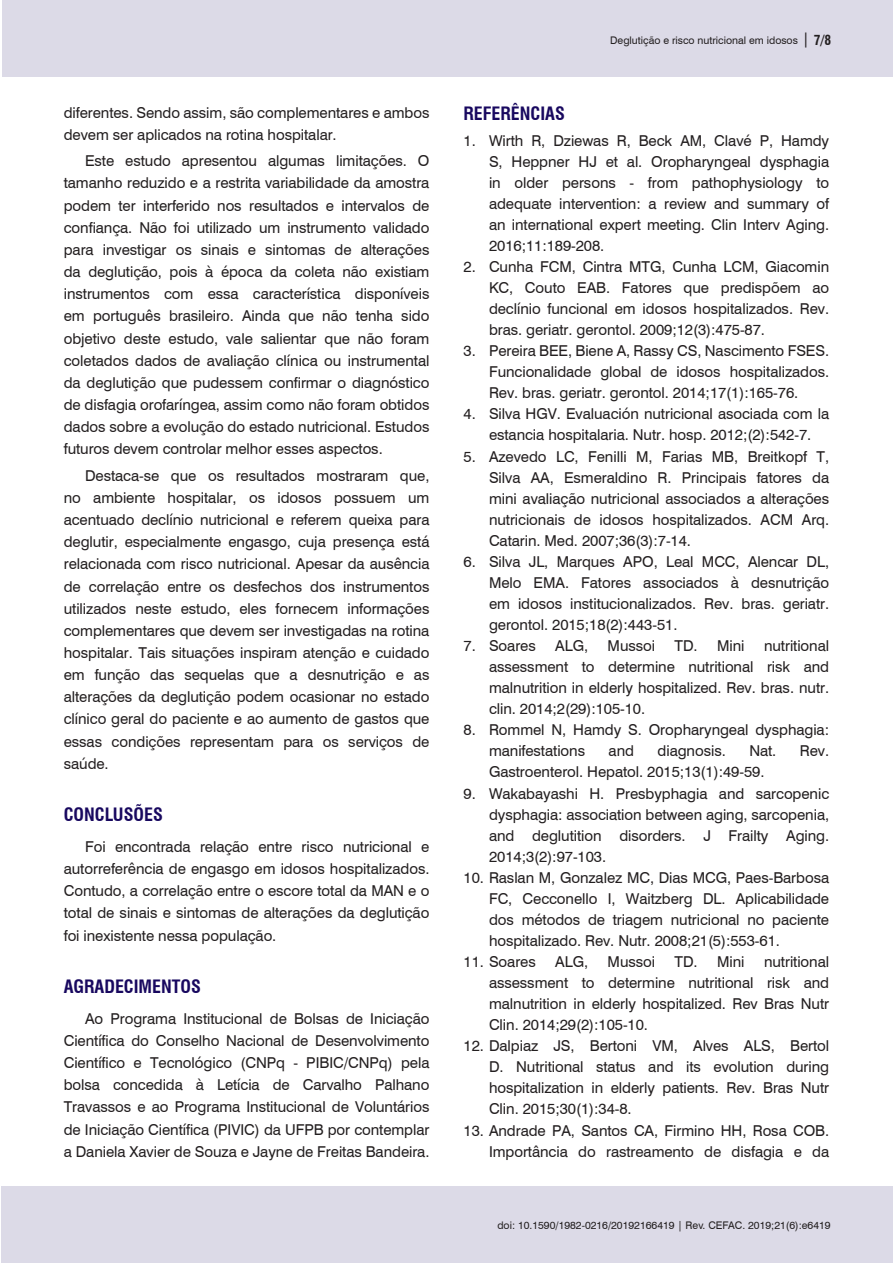
<style>
.page{position:relative;width:893px;height:1263px;background:#fff}
.page>*{position:absolute;margin:0;border:0;box-sizing:border-box;transform-origin:0 0}
.Nivel_1{font:700 condensed 18px "Swiss 721 BT";color:#18085f}
.Corpo_do_texto{font:15px/22.2px "Swiss 721 BT";letter-spacing:-.005em;color:#231f20;text-align:justify}
.t1{font:10.5px "Swiss 721 BT";color:#231f20}
.s1{font-size:15px}
.s2{font-weight:700;font-stretch:condensed;font-size:13.5px}
</style>
<div class="page">
<div style="left:1px;top:1186px;width:892px;height:77px;background:#dcdae7"></div>
<div style="left:2px;top:0;width:891px;height:77px;background:#dcdae7"></div>
<p class="Corpo_do_texto" style="left:64px;top:101px;width:367px">diferentes. Sendo assim, são complementares e ambos devem ser aplicados na rotina hospitalar.</p>
<p class="Corpo_do_texto" style="left:64px;top:149px;width:367px;text-indent:21px">Este estudo apresentou algumas limitações. O tamanho reduzido e a restrita variabilidade da amostra podem ter interferido nos resultados e intervalos de confiança. Não foi utilizado um instrumento validado para investigar os sinais e sintomas de alterações da deglutição, pois à época da coleta não existiam instrumentos com essa característica disponíveis em português brasileiro. Ainda que não tenha sido objetivo deste estudo, vale salientar que não foram coletados dados de avaliação clínica ou instrumental da deglutição que pudessem confirmar o diagnóstico de disfagia orofaríngea, assim como não foram obtidos dados sobre a evolução do estado nutricional. Estudos futuros devem controlar melhor esses aspectos.</p>
<p class="Corpo_do_texto" style="left:64px;top:464px;width:367px;text-indent:21px">Destaca-se que os resultados mostraram que, no ambiente hospitalar, os idosos possuem um acentuado declínio nutricional e referem queixa para deglutir, especialmente engasgo, cuja presença está relacionada com risco nutricional. Apesar da ausência de correlação entre os desfechos dos instrumentos utilizados neste estudo, eles fornecem informações complementares que devem ser investigadas na rotina hospitalar. Tais situações inspiram atenção e cuidado em função das sequelas que a desnutrição e as alterações da deglutição podem ocasionar no estado clínico geral do paciente e ao aumento de gastos que essas condições representam para os serviços de saúde.</p>
<p class="Nivel_1" style="left:64px;top:804px;width:101px">CONCLUSÕES</p>
<p class="Corpo_do_texto" style="left:64px;top:835px;width:367px;text-indent:21px">Foi encontrada relação entre risco nutricional e autorreferência de engasgo em idosos hospitalizados.<br>Contudo, a correlação entre o escore total da MAN e o total de sinais e sintomas de alterações da deglutição foi inexistente nessa população.</p>
<p class="Nivel_1" style="left:64px;top:976px;width:139px">AGRADECIMENTOS</p>
<p class="Corpo_do_texto" style="left:64px;top:1007px;width:367px;text-indent:21px">Ao Programa Institucional de Bolsas de Iniciação Científica do Conselho Nacional de Desenvolvimento Científico e Tecnológico (CNPq - PIBIC/CNPq) pela bolsa concedida à Letícia de Carvalho Palhano Travassos e ao Programa Institucional de Voluntários de Iniciação Científica (PIVIC) da UFPB por contemplar a Daniela Xavier de Souza e Jayne de Freitas Bandeira.</p>
<p class="t1" style="left:610px;top:33px;width:223px">Deglutição e risco nutricional em idosos <span class="s1">|</span> <span class="s2">7/8</span></p>
<p class="Nivel_1" style="left:463px;top:103px;width:103px">REFERÊNCIAS</p>
<p class="Corpo_do_texto" style="left:489px;top:129px;width:342px;line-height:21px;text-indent:-26px">1. Wirth R, Dziewas R, Beck AM, Clavé P, Hamdy S, Heppner HJ et al. Oropharyngeal dysphagia in older persons - from pathophysiology to adequate intervention: a review and summary of an international expert meeting. Clin Interv Aging.<br>2016;11:189-208.</p>
<p class="Corpo_do_texto" style="left:489px;top:255px;width:342px;line-height:21px;text-indent:-26px">2. Cunha FCM, Cintra MTG, Cunha LCM, Giacomin KC, Couto EAB. Fatores que predispõem ao declínio funcional em idosos hospitalizados. Rev. bras. geriatr. gerontol. 2009;12(3):475-87.</p>
<p class="Corpo_do_texto" style="left:489px;top:340px;width:342px;line-height:21px;text-indent:-26px">3. Pereira BEE, Biene A, Rassy CS, Nascimento FSES.<br>Funcionalidade global de idosos hospitalizados.<br>Rev. bras. geriatr. gerontol. 2014;17(1):165-76.</p>
<p class="Corpo_do_texto" style="left:463px;top:403px;width:367px;line-height:21px;text-align:center">4. Silva HGV. Evaluación nutricional asociada com la estancia hospitalaria. Nutr. hosp. 2012;(2):542-7.</p>
<p class="Corpo_do_texto" style="left:489px;top:445px;width:342px;line-height:21px;text-indent:-26px">5. Azevedo LC, Fenilli M, Farias MB, Breitkopf T, Silva AA, Esmeraldino R. Principais fatores da mini avaliação nutricional associados a alterações nutricionais de idosos hospitalizados. ACM Arq.<br>Catarin. Med. 2007;36(3):7-14.</p>
<p class="Corpo_do_texto" style="left:489px;top:550px;width:342px;line-height:21px;text-indent:-26px">6. Silva JL, Marques APO, Leal MCC, Alencar DL, Melo EMA. Fatores associados à desnutrição em idosos institucionalizados. Rev. bras. geriatr. gerontol. 2015;18(2):443-51.</p>
<p class="Corpo_do_texto" style="left:463px;top:634px;width:74px">7. Soares</p>
<p class="Corpo_do_texto" style="left:555px;top:634px;width:34px">ALG,</p>
<p class="Corpo_do_texto" style="left:608px;top:634px;width:49px">Mussoi</p>
<p class="Corpo_do_texto" style="left:675px;top:634px;width:71px">TD. Mini</p>
<p class="Corpo_do_texto" style="left:489px;top:635px;width:342px;line-height:21px;text-indent:275px">nutritional assessment to determine nutritional risk and malnutrition in elderly hospitalized. Rev. bras. nutr. clin. 2014;2(29):105-10.</p>
<p class="Corpo_do_texto" style="left:489px;top:719px;width:342px;line-height:21px;text-indent:-26px">8. Rommel N, Hamdy S. Oropharyngeal dysphagia: manifestations</p>
<p class="Corpo_do_texto" style="left:609px;top:739px;width:27px">and</p>
<p class="Corpo_do_texto" style="left:658px;top:739px;width:70px">diagnosis.</p>
<p class="Corpo_do_texto" style="left:749px;top:739px;width:29px">Nat.</p>
<p class="Corpo_do_texto" style="left:800px;top:739px;width:31px">Rev.</p>
<p class="Corpo_do_texto" style="left:489px;top:760px;width:277px">Gastroenterol. Hepatol. 2015;13(1):49-59.</p>
<p class="Corpo_do_texto" style="left:489px;top:782px;width:342px;line-height:21px;text-indent:-26px">9. Wakabayashi H. Presbyphagia and sarcopenic dysphagia: association between aging, sarcopenia, and deglutition disorders. J Frailty Aging.<br>2014;3(2):97-103.</p>
<p class="Corpo_do_texto" style="left:489px;top:866px;width:342px;line-height:21px;text-indent:-26px">10. Raslan M, Gonzalez MC, Dias MCG, Paes-Barbosa FC, Cecconello I, Waitzberg DL. Aplicabilidade dos métodos de triagem nutricional no paciente hospitalizado. Rev. Nutr. 2008;21(5):553-61.</p>
<p class="Corpo_do_texto" style="left:463px;top:950px;width:74px">11. Soares</p>
<p class="Corpo_do_texto" style="left:555px;top:950px;width:34px">ALG,</p>
<p class="Corpo_do_texto" style="left:608px;top:950px;width:49px">Mussoi</p>
<p class="Corpo_do_texto" style="left:675px;top:950px;width:71px">TD. Mini</p>
<p class="Corpo_do_texto" style="left:489px;top:951px;width:342px;line-height:21px;text-indent:275px">nutritional assessment to determine nutritional risk and malnutrition in elderly hospitalized. Rev Bras Nutr Clin. 2014;29(2):105-10.</p>
<p class="Corpo_do_texto" style="left:489px;top:1035px;width:342px;line-height:21px;text-indent:-26px">12. Dalpiaz JS, Bertoni VM, Alves ALS, Bertol D. Nutritional status and its evolution during hospitalization in elderly patients. Rev. Bras Nutr Clin. 2015;30(1):34-8.</p>
<p class="Corpo_do_texto" style="left:463px;top:1119px;width:367px;line-height:21px;text-align:right">13. Andrade PA, Santos CA, Firmino HH, Rosa COB.<br>Importância do rastreamento de disfagia e da</p>
<p class="t1" style="left:497px;top:1218px;width:335px">doi: 10.1590/1982-0216/20192166419 | Rev. CEFAC. 2019;21(6):e6419</p>
</div>
